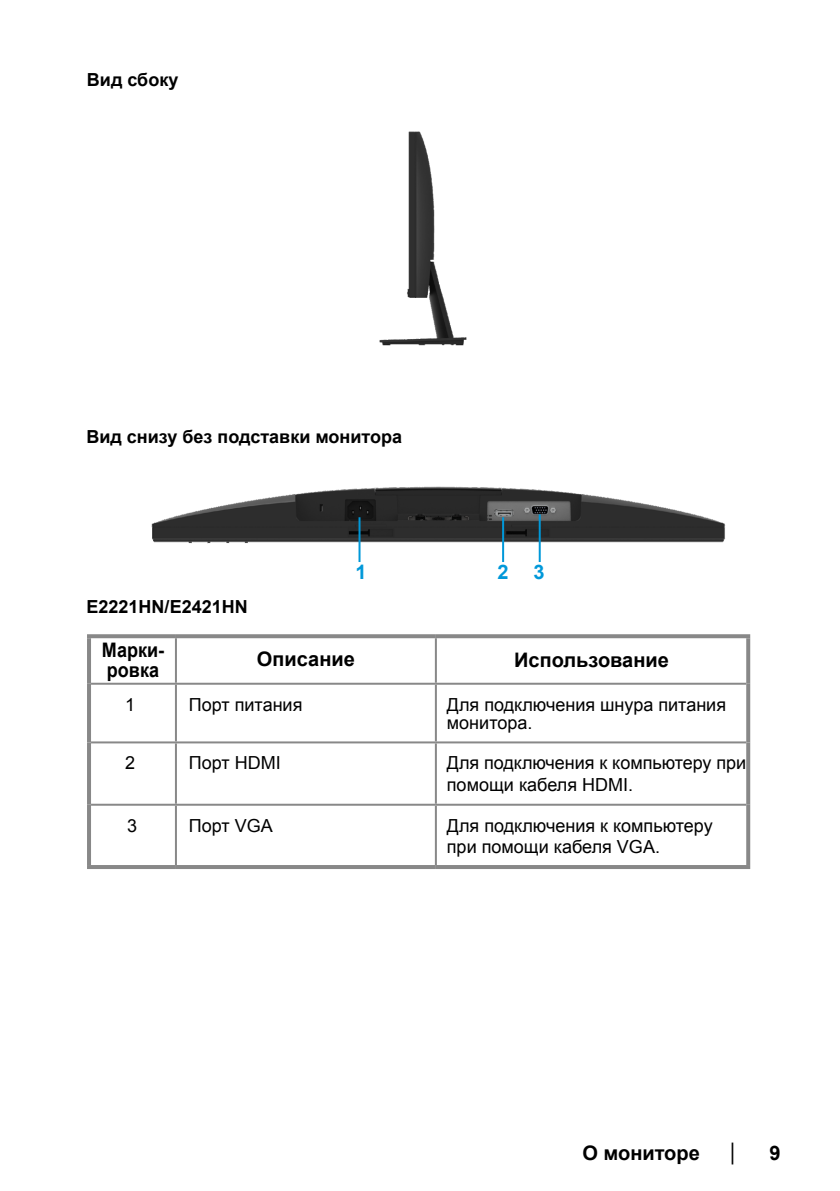
<style>
.page{position:relative;width:840px;height:1191px;background:#fff}
.page>*{position:absolute;margin:0;border:0;box-sizing:border-box;transform-origin:0 0}
.t1{font:700 20px "Arial";color:#000}
.t2{font:700 20px/20px "Arial";color:#000;scale:.9 1}
.t3{font:700 20px "Arial";color:#0098d9}
.t4{font:18px/21.6px "Arial";color:#000}
.t5{font:700 18px "Arial";color:#000}
</style>
<div class="page">
<img style="left:151px;top:486px;width:575px;height:66px">
<hr style="left:358px;top:517px;width:2px;height:45px;background:#0098d9">
<hr style="left:538px;top:514px;width:2px;height:48px;background:#0098d9">
<hr style="left:502px;top:517px;width:2px;height:45px;background:#0098d9">
<svg style="left:91px;top:638px;width:654px;height:227px"></svg>
<svg style="left:87px;top:634px;width:89px;height:4px"></svg>
<hr style="left:87px;top:638px;width:4px;height:45px;background:#888">
<svg style="left:176px;top:634px;width:259px;height:4px"></svg>
<svg style="left:435px;top:634px;width:314px;height:4px"></svg>
<svg style="left:745px;top:638px;width:4px;height:45px"></svg>
<hr style="left:87px;top:683px;width:4px;height:59px;background:#888">
<svg style="left:745px;top:683px;width:4px;height:59px"></svg>
<hr style="left:87px;top:742px;width:4px;height:62px;background:#888">
<svg style="left:745px;top:742px;width:4px;height:62px"></svg>
<hr style="left:87px;top:804px;width:4px;height:61px;background:#888">
<svg style="left:745px;top:804px;width:4px;height:61px"></svg>
<hr style="left:87px;top:865px;width:89px;height:4px;background:#888">
<hr style="left:176px;top:865px;width:259px;height:4px;background:#888">
<hr style="left:435px;top:865px;width:314px;height:4px;background:#888">
<hr style="left:175px;top:638px;width:2px;height:44px;background:#888">
<hr style="left:434px;top:638px;width:2px;height:44px;background:#888">
<hr style="left:91px;top:682px;width:85px;height:2px;background:#888">
<hr style="left:176px;top:682px;width:259px;height:2px;background:#888">
<hr style="left:175px;top:684px;width:2px;height:57px;background:#888">
<hr style="left:435px;top:682px;width:310px;height:2px;background:#888">
<hr style="left:434px;top:684px;width:2px;height:57px;background:#888">
<hr style="left:91px;top:741px;width:85px;height:2px;background:#888">
<hr style="left:176px;top:741px;width:259px;height:2px;background:#888">
<hr style="left:175px;top:743px;width:2px;height:60px;background:#888">
<hr style="left:435px;top:741px;width:310px;height:2px;background:#888">
<hr style="left:434px;top:743px;width:2px;height:60px;background:#888">
<hr style="left:91px;top:803px;width:85px;height:2px;background:#888">
<hr style="left:176px;top:803px;width:259px;height:2px;background:#888">
<hr style="left:175px;top:805px;width:2px;height:60px;background:#888">
<hr style="left:435px;top:803px;width:310px;height:2px;background:#888">
<hr style="left:434px;top:805px;width:2px;height:60px;background:#888">
<img style="left:379px;top:131px;width:88px;height:215px">
<p class="t5" style="left:87px;top:67px;width:93px">Вид сбоку</p>
<p class="t5" style="left:86px;top:424px;width:317px">Вид снизу без подставки монитора</p>
<p class="t3" style="left:355px;top:558px;width:13px">1</p>
<p class="t3" style="left:497px;top:558px;width:13px">2</p>
<p class="t3" style="left:533px;top:558px;width:13px">3</p>
<p class="t5" style="left:86px;top:594px;width:163px">E2221HN/E2421HN</p>
<p class="t2" style="left:102px;top:640px;width:71px">Марки&shy;ровка</p>
<p class="t1" style="left:257px;top:645px;width:99px">Описание</p>
<p class="t1" style="left:514px;top:646px;width:156px">Использование</p>
<p class="t4" style="left:125px;top:693px;width:12px">1</p>
<p class="t4" style="left:189px;top:693px;width:115px">Порт питания</p>
<p class="t4" style="left:446px;top:695px;width:280px;line-height:18px">Для подключения шнура питания монитора.</p>
<p class="t4" style="left:125px;top:752px;width:12px">2</p>
<p class="t4" style="left:189px;top:752px;width:93px">Порт HDMI</p>
<p class="t4" style="left:446px;top:752px;width:301px">Для подключения к компьютеру при помощи кабеля HDMI.</p>
<p class="t4" style="left:127px;top:814px;width:12px">3</p>
<p class="t4" style="left:189px;top:814px;width:85px">Порт VGA</p>
<p class="t4" style="left:446px;top:814px;width:267px">Для подключения к компьютеру при помощи кабеля VGA.</p>
<p class="t1" style="left:582px;top:1138px;width:119px">О мониторе</p>
<p class="t4" style="left:727px;top:1141px;width:13px">│</p>
<p class="t1" style="left:769px;top:1138px;width:13px">9</p>
</div>
